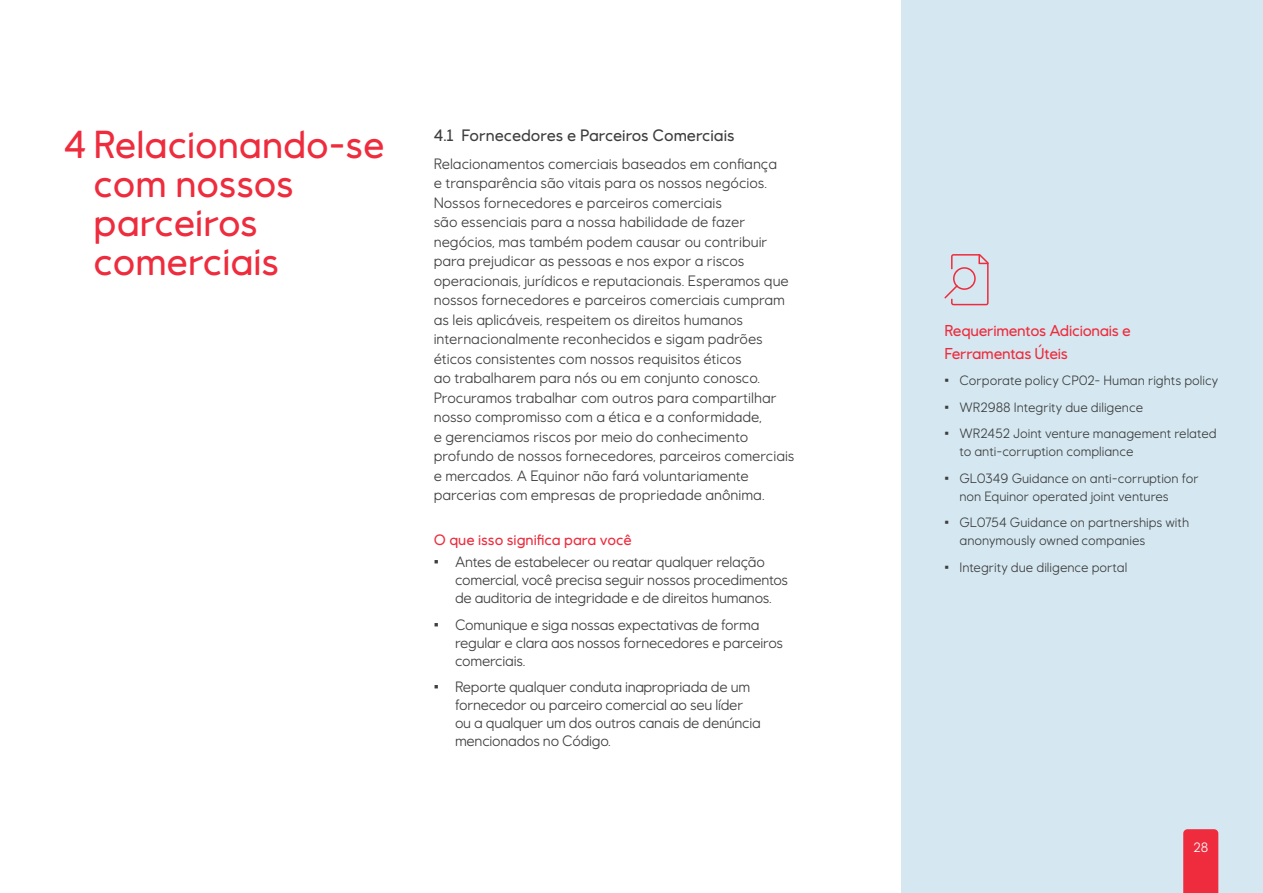
<style>
.page{position:relative;width:1263px;height:893px;background:#fff}
.page>*{position:absolute;margin:0;border:0;box-sizing:border-box;transform-origin:0 0}
.section_title{font:500 39px/39px "Equinor";color:#ee2c3d}
.content_section_head{font:500 16.5px "Equinor";color:#3e3e3f}
.grey_zone_title{font:500 15.75px/22.5px "Equinor";letter-spacing:-.015em;color:#ee2c3d}
.body{font:15px/19.5px "Equinor";letter-spacing:-.005em;color:#3e3e3f}
.meaning{font:500 15px "Equinor";color:#ee2c3d}
.t1{font:13.5px/18px "Equinor";color:#3e3e3f}
.t2{font:13.5px "Equinor";color:#fff}
</style>
<div class="page">
<div style="left:901px;top:0;width:362px;height:893px;background:#d5e8f1"></div>
<svg style="left:944px;top:254px;width:44px;height:51px"></svg>
<div style="left:1183px;top:829px;width:35px;height:64px;background:#ee2c3d"></div>
<p class="section_title" style="left:94px;top:125px;width:293px;text-indent:-30px">4 Relacionando-se com nossos parceiros comerciais</p>
<p class="content_section_head" style="left:434px;top:125px;width:302px">4.1 Fornecedores e Parceiros Comerciais</p>
<p class="body" style="left:434px;top:153px;width:362px">Relacionamentos comerciais baseados em confiança<br>e transparência são vitais para os nossos negócios.<br>Nossos fornecedores e parceiros comerciais<br>são essenciais para a nossa habilidade de fazer negócios, mas também podem causar ou contribuir para prejudicar as pessoas e nos expor a riscos operacionais, jurídicos e reputacionais. Esperamos que nossos fornecedores e parceiros comerciais cumpram as leis aplicáveis, respeitem os direitos humanos internacionalmente reconhecidos e sigam padrões éticos consistentes com nossos requisitos éticos<br>ao trabalharem para nós ou em conjunto conosco.<br>Procuramos trabalhar com outros para compartilhar nosso compromisso com a ética e a conformidade,<br>e gerenciamos riscos por meio do conhecimento profundo de nossos fornecedores, parceiros comerciais e mercados. A Equinor não fará voluntariamente parcerias com empresas de propriedade anônima.</p>
<p class="meaning" style="left:434px;top:531px;width:200px">O que isso significa para você</p>
<p class="body" style="left:455px;top:553px;width:335px;line-height:18px;text-indent:-21px">• Antes de estabelecer ou reatar qualquer relação comercial, você precisa seguir nossos procedimentos de auditoria de integridade e de direitos humanos.</p>
<p class="body" style="left:455px;top:616px;width:330px;line-height:18px;text-indent:-21px">• Comunique e siga nossas expectativas de forma regular e clara aos nossos fornecedores e parceiros comerciais.</p>
<p class="body" style="left:455px;top:678px;width:307px;line-height:18px;text-indent:-21px">• Reporte qualquer conduta inapropriada de um fornecedor ou parceiro comercial ao seu líder ou a qualquer um dos outros canais de denúncia mencionados no Código.</p>
<p class="grey_zone_title" style="left:944px;top:319px;width:188px">Requerimentos Adicionais e<br>Ferramentas Úteis</p>
<p class="t1" style="left:944px;top:372px;width:275px">• Corporate policy CP02- Human rights policy</p>
<p class="t1" style="left:944px;top:398px;width:200px">• WR2988 Integrity due diligence</p>
<p class="t1" style="left:959px;top:425px;width:259px;text-indent:-15px">• WR2452 Joint venture management related to anti-corruption compliance</p>
<p class="t1" style="left:959px;top:469px;width:241px;text-indent:-15px">• GL0349 Guidance on anti-corruption for non Equinor operated joint ventures</p>
<p class="t1" style="left:959px;top:514px;width:231px;text-indent:-15px">• GL0754 Guidance on partnerships with anonymously owned companies</p>
<p class="t1" style="left:944px;top:558px;width:184px">• Integrity due diligence portal</p>
<p class="t2" style="left:1193px;top:839px;width:16px">28</p>
</div>
